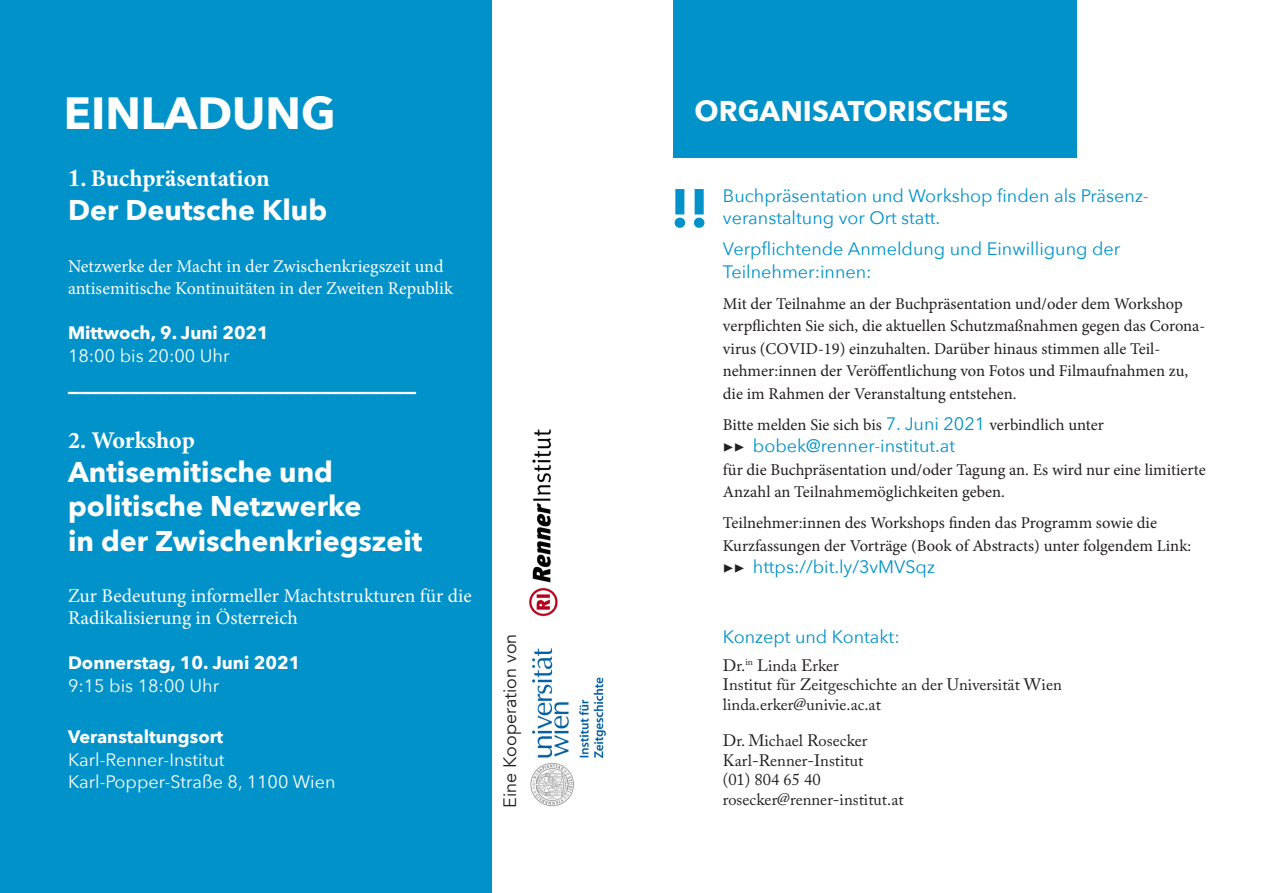
<style>
.page{position:relative;width:1263px;height:893px;background:#fff}
.page>*{position:absolute;margin:0;border:0;box-sizing:border-box;transform-origin:0 0}
.t1{font:700 54px "Avenir Next";color:#0092c8}
.t2{font:700 45px "Avenir Next";color:#fff}
.t3{font:700 28.5px/34.2px "Avenir Next";color:#fff}
.t4{font:700 24px "Avenir Next";color:#fff}
.t5{font:700 24px "Minion Pro";letter-spacing:-.005em;color:#fff}
.t6{font:19.5px/22.5px "Minion Pro";color:#fff}
.t7{font:18px/22.5px "Avenir Next";color:#0092c8}
.t8{font:18px/22.5px "Minion Pro";color:#fff}
.t9{font:700 18px/22.5px "Avenir Next";color:#fff}
.t10{font:18px/22.5px "Avenir Next";color:#fff}
.t11{font:18px "Avenir";color:#231f20}
.t12{font:16.5px/22.5px "Minion Pro";color:#231f20}
.t13{font:16.5px/19.5px "Adobe Caslon Pro";color:#231f20}
.s1{font-family:"Adobe Caslon Pro"}
.s2{font-weight:400}
.s3{font-weight:700}
.s4{font-family:"Avenir Next";font-size:18px;color:#0092c8}
.s5{font-family:"Minion Pro";color:#231f20}
</style>
<div class="page">
<img style="left:529px;top:429px;width:29px;height:188px">
<img style="left:530px;top:648px;width:76px;height:159px">
<div style="left:0;top:134px;width:492px;height:759px;background:#0092c8"></div>
<div style="left:0;top:0;width:492px;height:158px;background:#0092c8"></div>
<div style="left:673px;top:0;width:404px;height:158px;background:#0092c8"></div>
<p class="t2" style="left:64px;top:74px;width:273px">EINLADUNG</p>
<p class="t5" style="left:68px;top:162px;width:203px"><span class="s1">1.</span> Buchpräsentation</p>
<p class="t3" style="left:68px;top:193px;width:261px">Der Deutsche Klub</p>
<p class="t8" style="left:68px;top:255px;width:386px">Netzwerke der Macht in der Zwischenkriegszeit und antisemitische Kontinuitäten in der Zweiten Republik</p>
<p class="t9" style="left:68px;top:321px;width:202px">Mittwoch, 9. Juni 2021<br><span class="s2">18:00 bis 20:00 Uhr</span></p>
<p class="t4" style="left:68px;top:361px;width:350px">_____________________________</p>
<p class="t5" style="left:68px;top:423px;width:128px">2. Workshop</p>
<p class="t3" style="left:68px;top:455px;width:356px">Antisemitische und politische Netzwerke<br>in der Zwischenkriegszeit</p>
<p class="t6" style="left:68px;top:585px;width:405px">Zur Bedeutung informeller Machtstrukturen für die<br>Radikalisierung in Österreich</p>
<p class="t9" style="left:68px;top:652px;width:234px">Donnerstag, 10. Juni 2021<br><span class="s2">9:15 bis 18:00 Uhr</span></p>
<p class="t10" style="left:68px;top:725px;width:158px"><span class="s3">Veranstaltungsort<br></span>Karl-Renner-Institut</p>
<p class="t10" style="left:68px;top:770px;width:269px">Karl-Popper-Straße 8, 1100 Wien</p>
<p class="t11" style="left:499px;top:808px;width:176px;rotate:-90deg">Eine Kooperation von</p>
<p class="t3" style="left:694px;top:93px;width:315px">ORGANISATORISCHES</p>
<p class="t1" style="left:670px;top:162px;width:40px">!!</p>
<p class="t7" style="left:723px;top:184px;width:427px">Buchpräsentation und Workshop finden als Präsenz&shy;veranstaltung vor Ort statt.</p>
<p class="t7" style="left:723px;top:237px;width:399px">Verpflichtende Anmeldung und Einwilligung der<br>Teilnehmer:innen:</p>
<p class="t12" style="left:723px;top:292px;width:484px">Mit der Teilnahme an der Buchpräsentation und/oder dem Workshop verpflichten Sie sich, die aktuellen Schutzmaßnahmen gegen das Corona&shy;virus (COVID-19) einzuhalten. Darüber hinaus stimmen alle Teil&shy;nehmer:innen der Veröffentlichung von Fotos und Filmaufnahmen zu, die im Rahmen der Veranstaltung entstehen.</p>
<p class="t12" style="left:723px;top:413px;width:382px">Bitte melden Sie sich bis <span class="s4">7. Juni 2021</span> verbindlich unter</p>
<p class="t7" style="left:723px;top:434px;width:234px"><span class="s5">▶▶</span> bobek@renner-institut.at</p>
<p class="t12" style="left:723px;top:458px;width:484px">für die Buchpräsentation und/oder Tagung an. Es wird nur eine limitierte<br>Anzahl an Teilnahmemöglichkeiten geben.</p>
<p class="t12" style="left:723px;top:512px;width:470px">Teilnehmer:innen des Workshops finden das Programm sowie die<br>Kurzfassungen der Vorträge (Book of Abstracts) unter folgendem Link:</p>
<p class="t7" style="left:723px;top:555px;width:214px"><span class="s5">▶▶</span> https://bit.ly/3vMVSqz</p>
<p class="t7" style="left:723px;top:624px;width:178px">Konzept und Kontakt:</p>
<p class="t13" style="left:723px;top:655px;width:340px">Dr.<sup>in</sup> Linda Erker<br>Institut für Zeitgeschichte an der Universität Wien linda.erker@univie.ac.at</p>
<p class="t13" style="left:723px;top:731px;width:182px">Dr. Michael Rosecker<br>Karl-Renner-Institut<br>(01) 804 65 40 rosecker@renner-institut.at</p>
</div>
